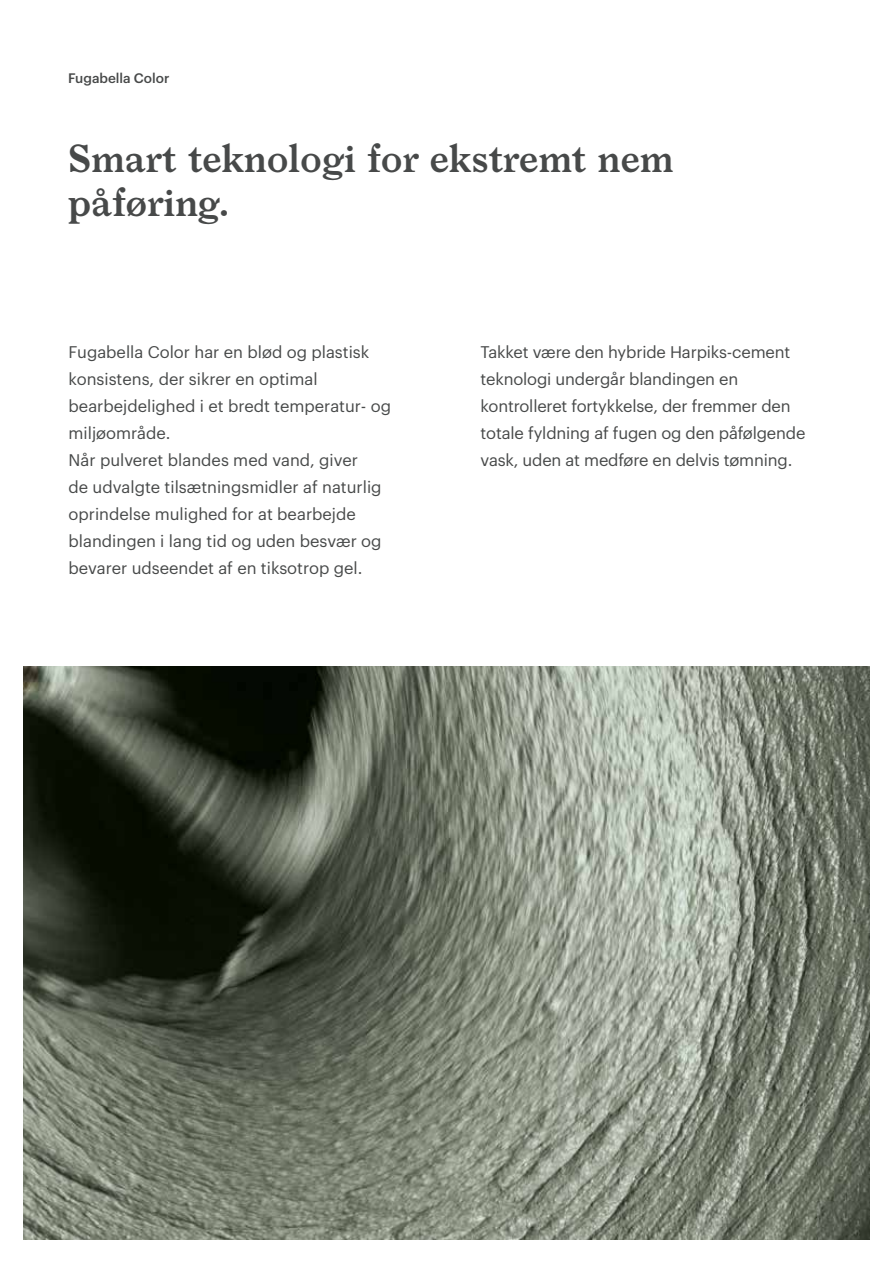
<style>
.page{position:relative;width:893px;height:1263px;background:#fff}
.page>*{position:absolute;margin:0;border:0;box-sizing:border-box;transform-origin:0 0}
.t1{font:600 37.5px/43.5px "Larish Neue";color:#474949}
.t2{font:16.5px/27px "Graphik";color:#474949}
.t3{font:500 13.5px "Graphik";color:#474949}
</style>
<div class="page">
<img style="left:23px;top:667px;width:847px;height:572px">
<p class="t3" style="left:68px;top:68px;width:103px">Fugabella Color</p>
<h1 class="t1" style="left:68px;top:134px;width:607px">Smart teknologi for ekstremt nem påføring.</h1>
<p class="t2" style="left:69px;top:337px;width:324px">Fugabella Color har en blød og plastisk konsistens, der sikrer en optimal bearbejdelighed i et bredt temperatur- og miljøområde.<br>Når pulveret blandes med vand, giver<br>de udvalgte tilsætningsmidler af naturlig oprindelse mulighed for at bearbejde blandingen i lang tid og uden besvær og bevarer udseendet af en tiksotrop gel.</p>
<p class="t2" style="left:480px;top:337px;width:326px">Takket være den hybride Harpiks-cement teknologi undergår blandingen en kontrolleret fortykkelse, der fremmer den totale fyldning af fugen og den påfølgende vask, uden at medføre en delvis tømning.</p>
</div>
